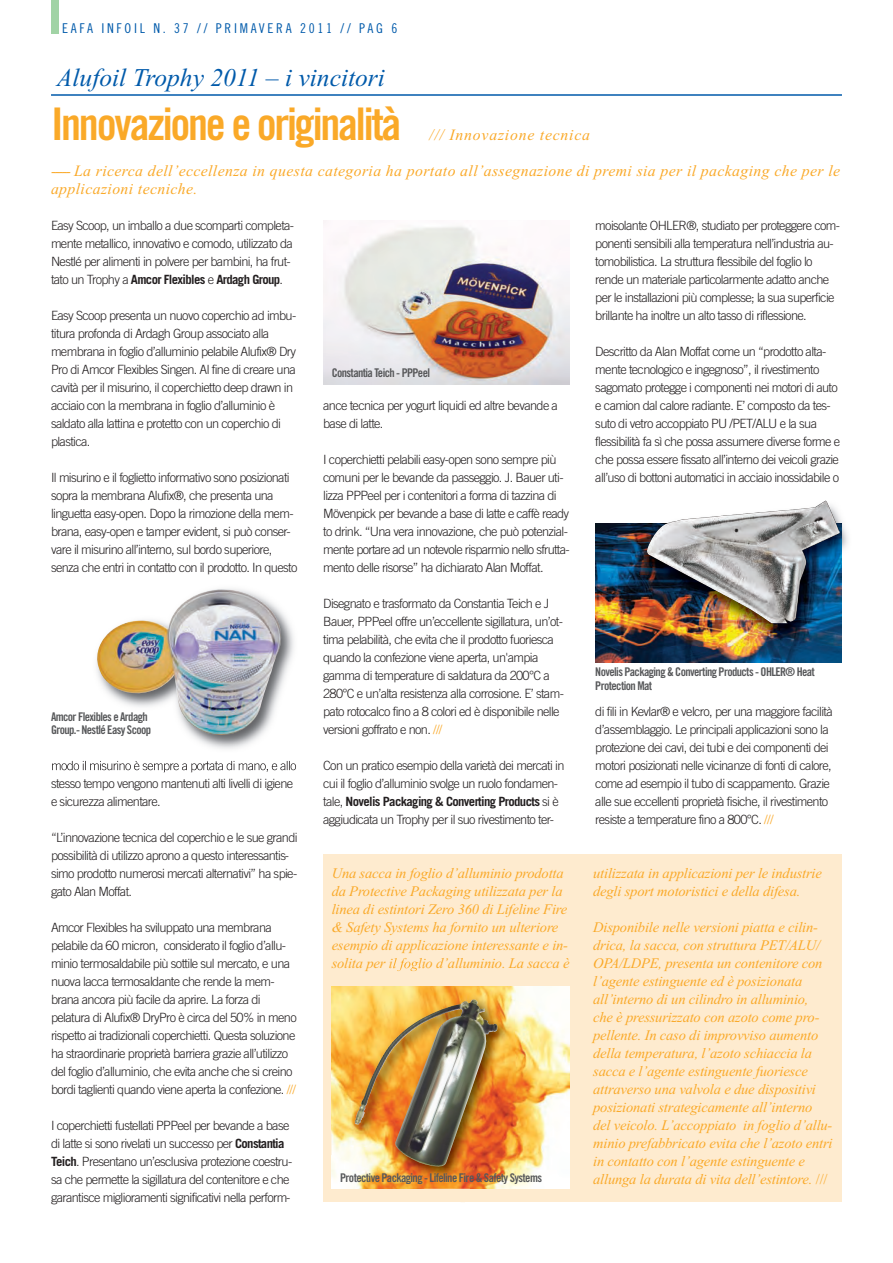
<style>
.page{position:relative;width:893px;height:1263px;background:#fff}
.page>*{position:absolute;margin:0;border:0;box-sizing:border-box;transform-origin:0 0}
.t1{font:45px "Trade Gothic Bold Cond Twenty";letter-spacing:-.05em;color:#faa928}
.t2{font:italic 25.5px "Times New Roman";color:#015aaa}
.t3{font:italic 15.75px/18px "Times New Roman";letter-spacing:.025em;color:#faa928}
.t4{font:italic 15.75px "Times New Roman";letter-spacing:.05em;color:#faa928}
.t5{font:italic 14.55px/18px "Times New Roman";letter-spacing:-.015em;color:#faa928}
.t6{font:13.5px "Trade Gothic Cond Eighteen";letter-spacing:.2em;color:#015aaa}
.t7{font:300 12.75px/18px "Trade Gothic";letter-spacing:-.05em;color:#231f20}
.t8{font:12px/13.5px "Trade Gothic Bold Cond Twenty";letter-spacing:-.05em;color:#57585a}
.s1{font-weight:700}
.s2{color:#faa928}
.s3{font-style:normal}
</style>
<div class="page">
<div style="left:323px;top:855px;width:519px;height:347px;background:#feebcf"></div>
<div style="left:51px;top:0;width:7px;height:34px;background:#a1d3a5"></div>
<hr style="left:51px;top:94px;width:791px;height:2px;background:#015aaa">
<img style="left:323px;top:221px;width:247px;height:164px">
<img style="left:52px;top:588px;width:244px;height:184px">
<img style="left:52px;top:761px;width:101px;height:9px">
<img style="left:97px;top:589px;width:184px;height:146px">
<img style="left:536px;top:986px;width:34px;height:202px">
<img style="left:423px;top:1188px;width:47px;height:1px">
<img style="left:390px;top:958px;width:39px;height:14px">
<img style="left:331px;top:1130px;width:1px;height:25px">
<img style="left:332px;top:986px;width:204px;height:202px">
<img style="left:355px;top:999px;width:142px;height:167px">
<img style="left:595px;top:645px;width:247px;height:17px">
<img style="left:817px;top:500px;width:31px;height:50px">
<img style="left:595px;top:523px;width:247px;height:122px">
<img style="left:647px;top:506px;width:170px;height:46px">
<p class="t6" style="left:62px;top:23px;width:337px">EAFA INFOIL N. 37 // PRIMAVERA 2011 // PAG 6</p>
<h2 class="t2" style="left:57px;top:62px;width:329px">Alufoil Trophy 2011 – i vincitori</h2>
<h1 class="t1" style="left:51px;top:108px;width:352px">Innovazione e originalità</h1>
<p class="t4" style="left:429px;top:125px;width:162px">/// Innovazione tecnica</p>
<p class="t3" style="left:51px;top:162px;width:791px">----- La ricerca dell’eccellenza in questa categoria ha portato all’assegnazione di premi sia per il packaging che per le applicazioni tecniche.</p>
<p class="t7" style="left:51px;top:218px;width:245px">Easy Scoop, un imballo a due scomparti completa&shy;mente metallico, innovativo e comodo, utilizzato da Nestlé per alimenti in polvere per bambini, ha frut&shy;tato un Trophy a <span class="s1">Amcor Flexibles</span> e <span class="s1">Ardagh Group</span>.</p>
<p class="t7" style="left:51px;top:308px;width:247px">Easy Scoop presenta un nuovo coperchio ad imbu&shy;titura profonda di Ardagh Group associato alla membrana in foglio d’alluminio pelabile Alufix® Dry Pro di Amcor Flexibles Singen. Al fine di creare una cavità per il misurino, il coperchietto deep drawn in acciaio con la membrana in foglio d’alluminio è saldato alla lattina e protetto con un coperchio di plastica.</p>
<p class="t7" style="left:51px;top:470px;width:248px">Il misurino e il foglietto informativo sono posizionati sopra la membrana Alufix®, che presenta una linguetta easy-open. Dopo la rimozione della mem&shy;brana, easy-open e tamper evident, si può conser&shy;vare il misurino all’interno, sul bordo superiore, senza che entri in contatto con il prodotto. In questo</p>
<p class="t8" style="left:51px;top:710px;width:102px">Amcor Flexibles e Ardagh<br>Group.- Nestlé Easy Scoop</p>
<p class="t7" style="left:51px;top:776px;width:244px">stesso tempo vengono mantenuti alti livelli di igiene e sicurezza alimentare.</p>
<p class="t7" style="left:51px;top:830px;width:248px">“L’innovazione tecnica del coperchio e le sue grandi possibilità di utilizzo aprono a questo interessantis&shy;simo prodotto numerosi mercati alternativi” ha spie&shy;gato Alan Moffat.</p>
<p class="t7" style="left:51px;top:920px;width:247px">Amcor Flexibles ha sviluppato una membrana pelabile da 60 micron, considerato il foglio d’allu&shy;minio termosaldabile più sottile sul mercato, e una nuova lacca termosaldante che rende la mem&shy;brana ancora più facile da aprire. La forza di pelatura di Alufix® DryPro è circa del 50% in meno rispetto ai tradizionali coperchietti. Questa soluzione ha straordinarie proprietà barriera grazie all’utilizzo del foglio d’alluminio, che evita anche che si creino bordi taglienti quando viene aperta la confezione. <span class="s2">///</span></p>
<p class="t7" style="left:51px;top:1118px;width:243px">I coperchietti fustellati PPPeel per bevande a base di latte si sono rivelati un successo per <span class="s1">Constantia Teich</span>. Presentano un’esclusiva protezione coestru&shy;sa che permette la sigillatura del contenitore e che garantisce miglioramenti significativi nella perform-</p>
<p class="t8" style="left:332px;top:367px;width:100px">Constantia Teich - PPPeel</p>
<p class="t7" style="left:323px;top:398px;width:236px">ance tecnica per yogurt liquidi ed altre bevande a base di latte.</p>
<p class="t7" style="left:323px;top:452px;width:248px">I coperchietti pelabili easy-open sono sempre più comuni per le bevande da passeggio. J. Bauer uti&shy;lizza PPPeel per i contenitori a forma di tazzina di Mövenpick per bevande a base di latte e caffè ready to drink. “Una vera innovazione, che può potenzial&shy;mente portare ad un notevole risparmio nello sfrutta&shy;mento delle risorse” ha dichiarato Alan Moffat.</p>
<p class="t7" style="left:323px;top:596px;width:242px">Disegnato e trasformato da Constantia Teich e J Bauer, PPPeel offre un’eccellente sigillatura, un’ot&shy;tima pelabilità, che evita che il prodotto fuoriesca quando la confezione viene aperta, un'ampia gamma di temperature di saldatura da 200°C a 280°C e un’alta resistenza alla corrosione. E’ stam&shy;pato rotocalco fino a 8 colori ed è disponibile nelle versioni goffrato e non. <span class="s2">///</span></p>
<p class="t7" style="left:323px;top:758px;width:243px">Con un pratico esempio della varietà dei mercati in cui il foglio d’alluminio svolge un ruolo fondamen&shy;tale, <span class="s1">Novelis Packaging &amp; Converting Products</span> si è aggiudicata un Trophy per il suo rivestimento ter-</p>
<p class="t7" style="left:595px;top:218px;width:246px">moisolante OHLER®, studiato per proteggere com&shy;ponenti sensibili alla temperatura nell’industria au&shy;tomobilistica. La struttura flessibile del foglio lo rende un materiale particolarmente adatto anche per le installazioni più complesse; la sua superficie brillante ha inoltre un alto tasso di riflessione.</p>
<p class="t7" style="left:595px;top:344px;width:246px">Descritto da Alan Moffat come un “prodotto alta&shy;mente tecnologico e ingegnoso”, il rivestimento sagomato protegge i componenti nei motori di auto e camion dal calore radiante. E’ composto da tes&shy;suto di vetro accoppiato PU /PET/ALU e la sua flessibilità fa sì che possa assumere diverse forme e che possa essere fissato all’interno dei veicoli grazie all’uso di bottoni automatici in acciaio inossidabile o</p>
<p class="t8" style="left:595px;top:666px;width:221px">Novelis Packaging &amp; Converting Products - OHLER® Heat<br>Protection Mat</p>
<p class="t7" style="left:595px;top:704px;width:239px">di fili in Kevlar® e velcro, per una maggiore facilità d’assemblaggio. Le principali applicazioni sono la protezione dei cavi, dei tubi e dei componenti dei motori posizionati nelle vicinanze di fonti di calore, come ad esempio il tubo di scappamento. Grazie alle sue eccellenti proprietà fisiche, il rivestimento resiste a temperature fino a 800°C. <span class="s2">///</span></p>
<p class="t5" style="left:332px;top:864px;width:239px">Una sacca in foglio d’alluminio prodotta da Protective Packaging utilizzata per la linea di estintori Zero 360 di Lifeline Fire &amp; Safety Systems ha fornito un ulteriore esempio di applicazione interessante e in&shy;solita per il foglio d’alluminio. La sacca è</p>
<p class="t5" style="left:593px;top:864px;width:230px">utilizzata in applicazioni per le industrie degli sport motoristici e della difesa.</p>
<p class="t5" style="left:593px;top:918px;width:241px">Disponibile nelle versioni piatta e cilin&shy;drica, la sacca, con struttura PET/ALU/ OPA/LDPE, presenta un contenitore con l’agente estinguente ed è posizionata all’interno di un cilindro in alluminio,<br>che è pressurizzato con azoto come pro&shy;pellente. In caso di improvviso aumento della temperatura, l’azoto schiaccia la sacca e l’agente estinguente fuoriesce attraverso una valvola e due dispositivi posizionati strategicamente all’interno del veicolo. L’accoppiato in foglio d’allu&shy;minio prefabbricato evita che l’azoto entri in contatto con l’agente estinguente e allunga la durata di vita dell’estintore. <span class="s3">///</span></p>
<p class="t8" style="left:340px;top:1172px;width:203px">Protective Packaging - Lifeline Fire &amp; Safety Systems</p>
</div>
